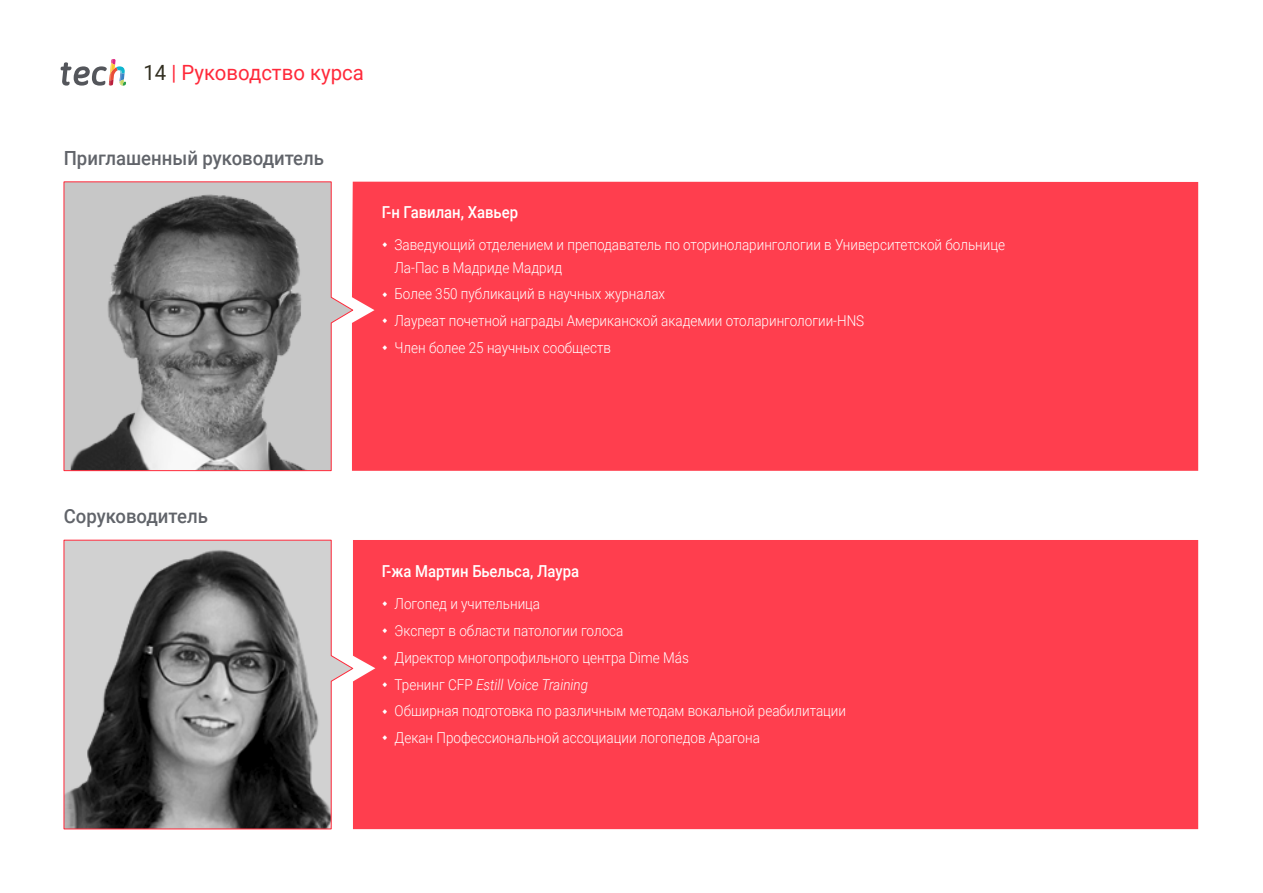
<style>
.page{position:relative;width:1263px;height:893px;background:#fff}
.page>*{position:absolute;margin:0;border:0;box-sizing:border-box;transform-origin:0 0}
.t1{font:21px "Roboto";color:#ff293a}
.t2{font:500 19.5px "Roboto";color:#61646a;scale:.95 1}
.t3{font:500 16.5px "Roboto";color:#fff;scale:.9 1}
.t4{font:300 15px/26.7px "Roboto";color:#fff;scale:.9 1}
.s1{color:#312e20}
.s2{font-style:italic}
</style>
<div class="page">
<svg style="left:61px;top:59px;width:65px;height:27px"></svg>
<div style="left:353px;top:540px;width:845px;height:289px;background:#ff3e4e"></div>
<svg style="left:64px;top:540px;width:289px;height:289px;background:#858383"></svg>
<div style="left:353px;top:182px;width:845px;height:289px;background:#ff3e4e"></div>
<svg style="left:64px;top:181px;width:289px;height:290px;background:#9f9c9c"></svg>
<svg style="left:383px;top:602px;width:4px;height:5px"></svg>
<svg style="left:383px;top:628px;width:4px;height:5px"></svg>
<svg style="left:383px;top:655px;width:4px;height:5px"></svg>
<svg style="left:383px;top:682px;width:4px;height:5px"></svg>
<svg style="left:383px;top:709px;width:4px;height:5px"></svg>
<svg style="left:383px;top:735px;width:4px;height:5px"></svg>
<svg style="left:383px;top:243px;width:4px;height:5px"></svg>
<svg style="left:383px;top:292px;width:4px;height:5px"></svg>
<svg style="left:383px;top:319px;width:4px;height:5px"></svg>
<svg style="left:383px;top:345px;width:4px;height:5px"></svg>
<h1 class="t1" style="left:144px;top:57px;width:222px"><span class="s1">14</span> | Руководство курса</h1>
<h2 class="t2" style="left:64px;top:144px;width:275px">Приглашенный руководитель</h2>
<p class="t3" style="left:382px;top:201px;width:153px">Г-н Гавилан, Хавьер</p>
<p class="t4" style="left:394px;top:233px;width:680px;line-height:22.5px">Заведующий отделением и преподаватель по оториноларингологии в Университетской больнице<br>Ла-Пас в Мадриде Мадрид</p>
<p class="t4" style="left:394px;top:280px;width:523px">Более 350 публикаций в научных журналах<br>Лауреат почетной награды Американской академии отоларингологии-HNS<br>Член более 25 научных сообществ</p>
<h2 class="t2" style="left:64px;top:502px;width:153px">Соруководитель</h2>
<p class="t3" style="left:382px;top:560px;width:221px">Г-жа Мартин Бьельса, Лаура</p>
<p class="t4" style="left:395px;top:590px;width:503px">Логопед и учительница<br>Эксперт в области патологии голоса<br>Директор многопрофильного центра Dime Más<br>Тренинг CFP <span class="s2">Estill Voice Training<br></span>Обширная подготовка по различным методам вокальной реабилитации Декан Профессиональной ассоциации логопедов Арагона</p>
</div>
